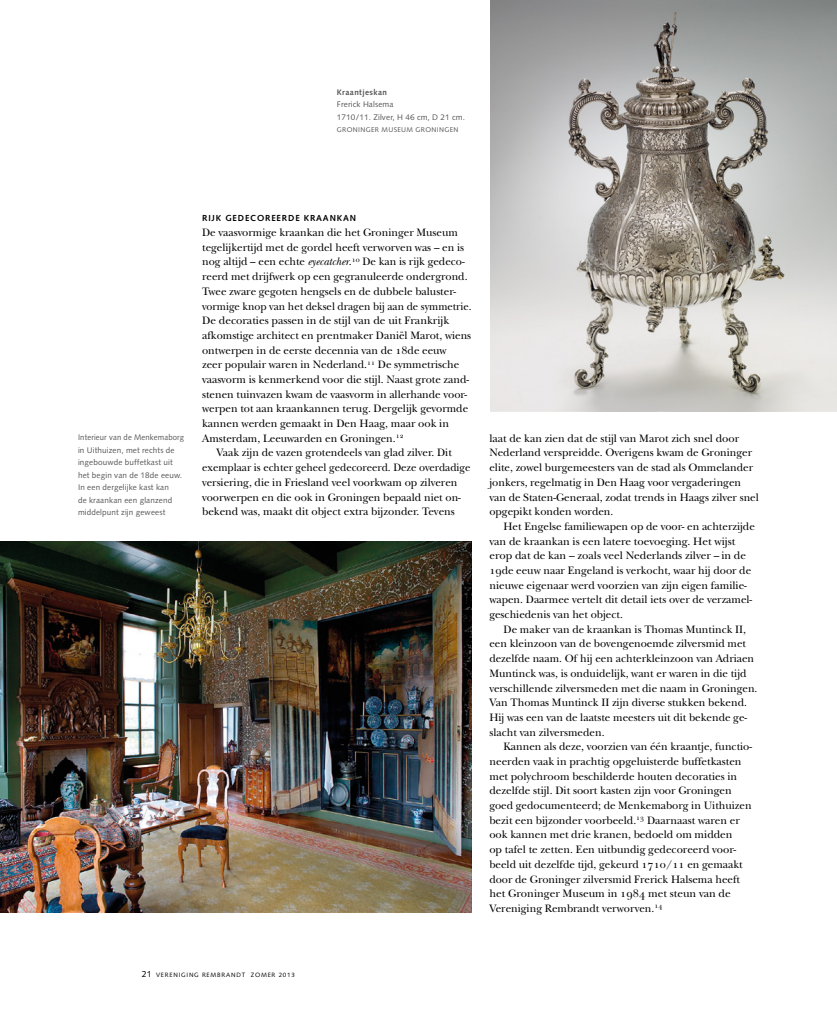
<style>
.page{position:relative;width:837px;height:1028px;background:#fff}
.page>*{position:absolute;margin:0;border:0;box-sizing:border-box;transform-origin:0 0}
._1_platte_tekst__Aan{font:11.25px/14.8px "New Baskerville Std";color:#000}
._1a_platte_tekst__Aa{font:11.25px/14.8px "New Baskerville Std";color:#000}
._5_tussenkop{font:700 8.75px "Syntax LT Std";letter-spacing:.1em;color:#000}
._7_bijschrift_tekst{font:8.12px/12.5px "Syntax LT Std";letter-spacing:.015em;color:#555655;scale:.95 1}
._7_bijschrift_tekst-2{font:8.12px "Syntax LT Std";letter-spacing:.015em;color:#555655}
._6_bijschrift__naam{font:700 8.12px "Syntax LT Std";letter-spacing:.05em;color:#555655}
._8_bijschrift_stad{font:6.88px "Syntax LT Std";letter-spacing:.05em;color:#555655}
.t1{font:6.25px "Syntax LT Std";letter-spacing:.125em;color:#000}
.s1{font-style:italic}
.s2{font-size:8.75px}
</style>
<div class="page">
<img style="left:490px;top:0;width:346px;height:412px">
<img style="left:0;top:541px;width:471px;height:371px">
<p class="_6_bijschrift__naam" style="left:337px;top:87px;width:52px">Kraantjeskan</p>
<p class="_7_bijschrift_tekst-2" style="left:337px;top:100px;width:58px">Frerick Halsema</p>
<p class="_7_bijschrift_tekst-2" style="left:337px;top:112px;width:129px">1710/11. Zilver, H 46 cm, D 21 cm.</p>
<p class="_8_bijschrift_stad" style="left:337px;top:126px;width:123px">GRONINGER MUSEUM GRONINGEN</p>
<p class="_7_bijschrift_tekst" style="left:78px;top:431px;width:113px">Interieur van de Menkemaborg in Uithuizen, met rechts de ingebouwde buffetkast uit het begin van de 18de eeuw.<br>In een dergelijke kast kan<br>de kraankan een glanzend middelpunt zijn geweest</p>
<p class="_5_tussenkop" style="left:202px;top:213px;width:155px">RIJK GEDECOREERDE KRAANKAN</p>
<p class="_1a_platte_tekst__Aa" style="left:202px;top:225px;width:271px">De vaasvormige kraankan die het Groninger Museum tegelijkertijd met de gordel heeft verworven was – en is nog altijd – een echte <span class="s1">eyecatcher</span>.<sup>10</sup> De kan is rijk gedeco&shy;reerd met drijfwerk op een gegranuleerde ondergrond.<br>Twee zware gegoten hengsels en de dubbele baluster&shy;vormige knop van het deksel dragen bij aan de symmetrie.<br>De decoraties passen in de stijl van de uit Frankrijk afkomstige architect en prentmaker Daniël Marot, wiens ontwerpen in de eerste decennia van de 18de eeuw<br>zeer populair waren in Nederland.<sup>11</sup> De symmetrische vaasvorm is kenmerkend voor die stijl. Naast grote zand&shy;stenen tuinvazen kwam de vaasvorm in allerhande voor&shy;werpen tot aan kraankannen terug. Dergelijk gevormde kannen werden gemaakt in Den Haag, maar ook in Amsterdam, Leeuwarden en Groningen.<sup>12</sup></p>
<p class="_1_platte_tekst__Aan" style="left:202px;top:445px;width:270px;text-indent:14px">Vaak zijn de vazen grotendeels van glad zilver. Dit exemplaar is echter geheel gedecoreerd. Deze overdadige versiering, die in Friesland veel voorkwam op zilveren voorwerpen en die ook in Groningen bepaald niet on&shy;bekend was, maakt dit object extra bijzonder. Tevens</p>
<p class="_1_platte_tekst__Aan" style="left:489px;top:431px;width:271px">laat de kan zien dat de stijl van Marot zich snel door Nederland verspreidde. Overigens kwam de Groninger elite, zowel burgemeesters van de stad als Ommelander jonkers, regelmatig in Den Haag voor vergaderingen van de Staten-Generaal, zodat trends in Haags zilver snel opgepikt konden worden.</p>
<p class="_1_platte_tekst__Aan" style="left:489px;top:519px;width:267px;text-indent:14px">Het Engelse familiewapen op de voor- en achterzijde van de kraankan is een latere toevoeging. Het wijst erop dat de kan – zoals veel Nederlands zilver – in de 19de eeuw naar Engeland is verkocht, waar hij door de nieuwe eigenaar werd voorzien van zijn eigen familie&shy;wapen. Daarmee vertelt dit detail iets over de verzamel&shy;geschiedenis van het object.</p>
<p class="_1_platte_tekst__Aan" style="left:489px;top:622px;width:269px;text-indent:14px">De maker van de kraankan is Thomas Muntinck II, een kleinzoon van de bovengenoemde zilversmid met dezelfde naam. Of hij een achterkleinzoon van Adriaen Muntinck was, is onduidelijk, want er waren in die tijd verschillende zilversmeden met die naam in Groningen.<br>Van Thomas Muntinck II zijn diverse stukken bekend.<br>Hij was een van de laatste meesters uit dit bekende ge&shy;slacht van zilversmeden.</p>
<p class="_1_platte_tekst__Aan" style="left:489px;top:739px;width:264px;text-indent:14px">Kannen als deze, voorzien van één kraantje, functio&shy;neerden vaak in prachtig opgeluisterde buffetkasten met polychroom beschilderde houten decoraties in dezelfde stijl. Dit soort kasten zijn voor Groningen goed gedocumenteerd; de Menkemaborg in Uithuizen bezit een bijzonder voorbeeld.<sup>13</sup> Daarnaast waren er ook kannen met drie kranen, bedoeld om midden<br>op tafel te zetten. Een uitbundig gedecoreerd voor&shy;beeld uit dezelfde tijd, gekeurd 1710/11 en gemaakt door de Groninger zilversmid Frerick Halsema heeft het Groninger Museum in 1984 met steun van de Vereniging Rembrandt verworven.<sup>14</sup></p>
<p class="t1" style="left:142px;top:971px;width:154px"><span class="s2">21</span> VERENIGING REMBRANDT ZOMER 2013</p>
</div>
